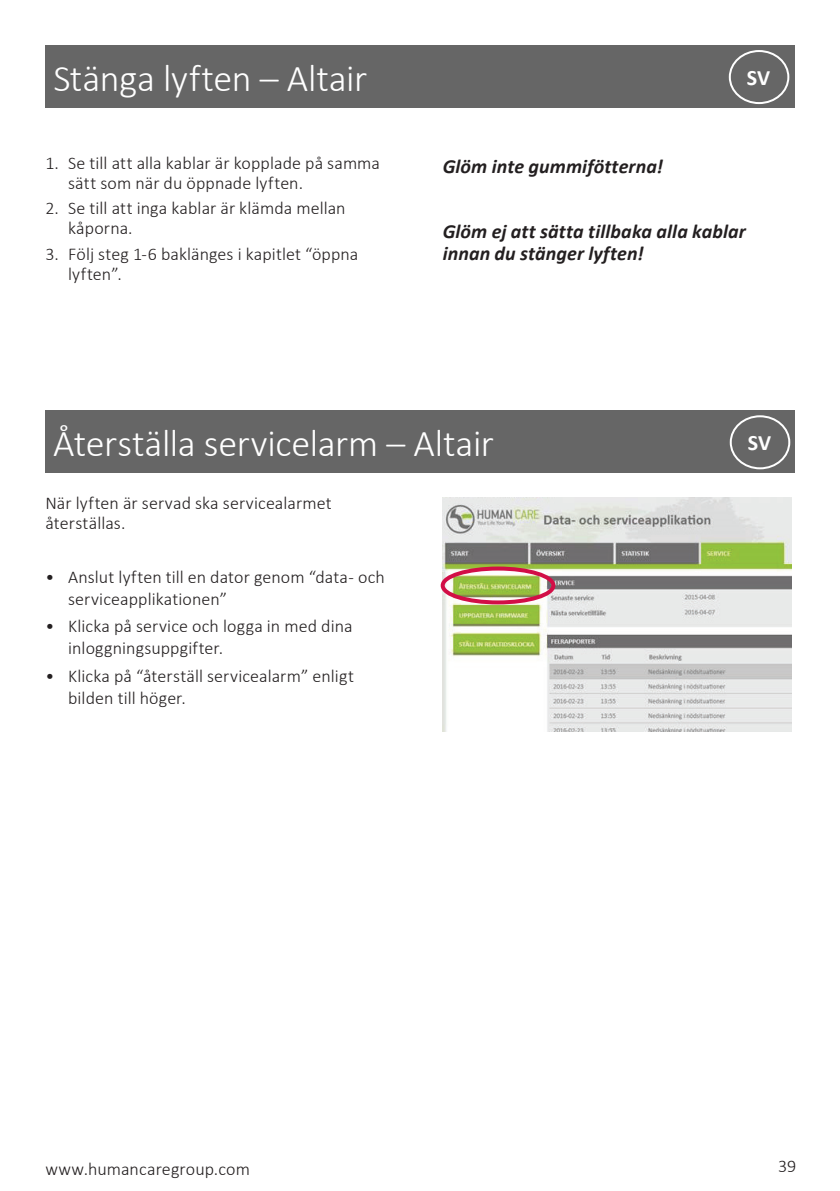
<style>
.page{position:relative;width:840px;height:1191px;background:#fff}
.page>*{position:absolute;margin:0;border:0;box-sizing:border-box;transform-origin:0 0}
.t1{font:300 38px "Calibri";letter-spacing:-.005em;color:#fff}
.t2{font:700 22px "Calibri";color:#fff}
.t3{font:italic 700 20px/22px "Calibri";letter-spacing:.005em;color:#231f20}
.t4{font:300 18px/20px "Calibri";letter-spacing:.005em;color:#231f20}
</style>
<div class="page">
<div style="left:45px;top:45px;width:749px;height:63px;background:#666"></div>
<div style="left:728px;top:50px;width:60px;height:54px;border:2px solid #fff;border-radius:50%"></div>
<div style="left:45px;top:410px;width:749px;height:63px;background:#666"></div>
<div style="left:729px;top:415px;width:60px;height:54px;border:2px solid #fff;border-radius:50%"></div>
<img style="left:442px;top:497px;width:348px;height:234px">
<div style="left:440px;top:566px;width:115px;height:38px;border:4px solid #d20e46;border-radius:50%"></div>
<h1 class="t1" style="left:54px;top:55px;width:315px">Stänga lyften – Altair</h1>
<p class="t2" style="left:746px;top:62px;width:25px">SV</p>
<p class="t4" style="left:68px;top:152px;width:313px;text-indent:-23px">1. Se till att alla kablar är kopplade på samma sätt som när du öppnade lyften.</p>
<p class="t4" style="left:68px;top:198px;width:279px;text-indent:-23px">2. Se till att inga kablar är klämda mellan kåporna.</p>
<p class="t4" style="left:68px;top:244px;width:291px;text-indent:-23px">3. Följ steg 1-6 baklänges i kapitlet “öppna lyften”.</p>
<p class="t3" style="left:442px;top:154px;width:222px">Glöm inte gummifötterna!</p>
<p class="t3" style="left:442px;top:219px;width:304px">Glöm ej att sätta tillbaka alla kablar innan du stänger lyften!</p>
<h1 class="t1" style="left:53px;top:420px;width:442px">Återställa servicelarm – Altair</h1>
<p class="t2" style="left:747px;top:427px;width:25px">SV</p>
<p class="t4" style="left:45px;top:493px;width:288px">När lyften är servad ska servicealarmet återställas.</p>
<p class="t4" style="left:68px;top:565px;width:318px;line-height:22px;text-indent:-23px">• Anslut lyften till en dator genom “data- och serviceapplikationen”</p>
<p class="t4" style="left:68px;top:615px;width:286px;line-height:22px;text-indent:-23px">• Klicka på service och logga in med dina inloggningsuppgifter.</p>
<p class="t4" style="left:68px;top:665px;width:287px;line-height:22px;text-indent:-23px">• Klicka på “återställ servicealarm” enligt bilden till höger.</p>
<p class="t4" style="left:45px;top:1159px;width:206px">www.humancaregroup.com</p>
<p class="t4" style="left:777px;top:1156px;width:20px">39</p>
</div>
